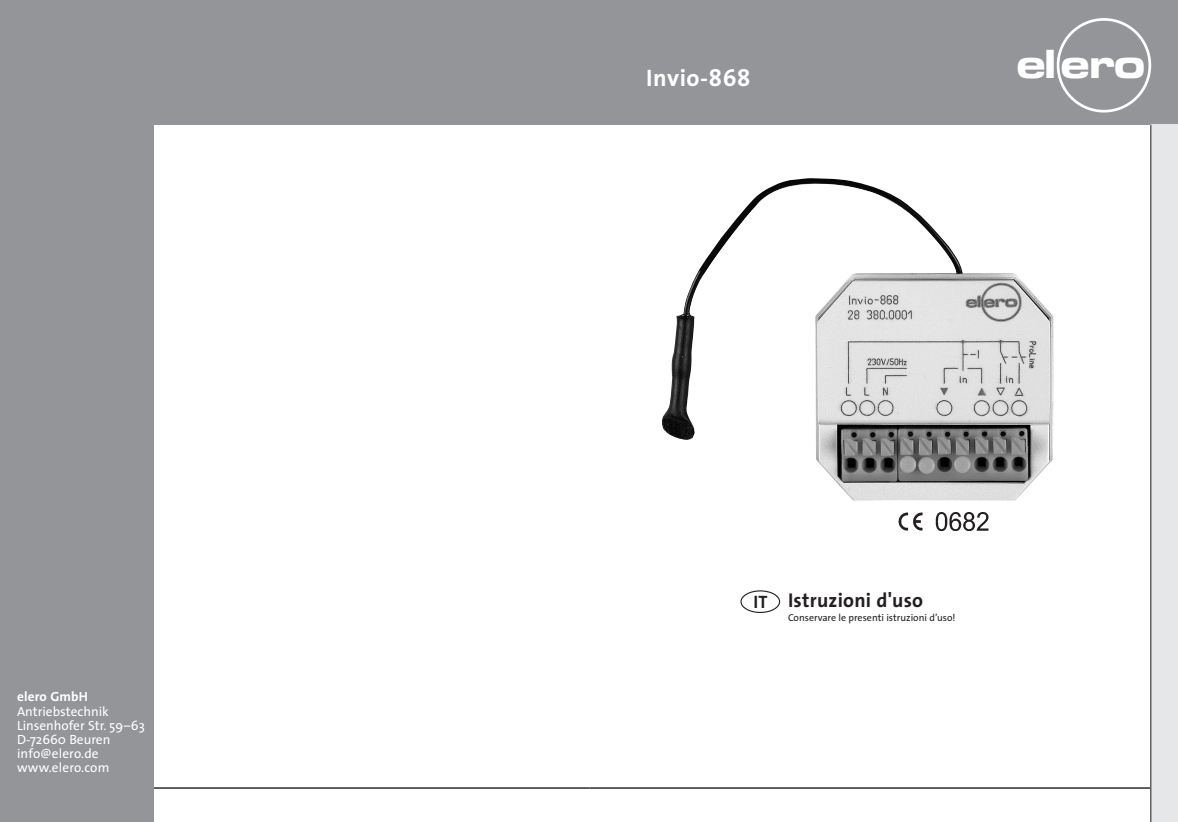
<style>
.page{position:relative;width:1178px;height:822px;background:#fff}
.page>*{position:absolute;margin:0;border:0;box-sizing:border-box;transform-origin:0 0}
.t1{font:40.2px "Eur Ext Bol";color:#fff}
.t2{font:700 24px "The Sans";letter-spacing:.025em;color:#fff}
.t3{font:700 20px "The Sans";letter-spacing:.01em;color:#231f20}
.t4{font:700 18px "The Sans";color:#231f20}
.t5{font:13.4px/14.2px "The Sans";color:#fff}
.t6{font:700 13.4px "The Sans";letter-spacing:.01em;color:#fff}
.t7{font:10px "The Sans";color:#231f20}
</style>
<div class="page">
<div style="left:0;top:0;width:590px;height:125px;background:#939598"></div>
<hr style="left:28px;top:787px;width:562px;height:2px;background:#231f20">
<div style="left:0;top:125px;width:153px;height:697px;background:#939598"></div>
<div style="left:590px;top:0;width:588px;height:125px;background:#939598"></div>
<hr style="left:590px;top:787px;width:561px;height:2px;background:#231f20">
<div style="left:1151px;top:125px;width:27px;height:697px;background:#e6e7e9"></div>
<hr style="left:1150px;top:125px;width:1px;height:697px;background:#231f20">
<div style="left:740px;top:590px;width:40px;height:23px;border:2px solid #231f20;border-radius:50%"></div>
<img style="left:662px;top:178px;width:391px;height:323px">
<svg style="left:1057px;top:18px;width:94px;height:95px"></svg>
<img style="left:898px;top:512px;width:91px;height:19px">
<p class="t6" style="left:17px;top:691px;width:73px">elero GmbH</p>
<p class="t5" style="left:17px;top:705px;width:129px">Antriebstechnik<br>Linsenhofer Str. 59–63<br>D-72660 Beuren info@elero.de www.elero.com</p>
<h2 class="t2" style="left:646px;top:68px;width:106px">Invio-868</h2>
<h1 class="t1" style="left:1013px;top:48px;width:134px">el ero</h1>
<h3 class="t4" style="left:753px;top:595px;width:16px">IT</h3>
<h3 class="t3" style="left:788px;top:592px;width:137px">Istruzioni d'uso</h3>
<p class="t7" style="left:788px;top:613px;width:169px">Conservare le presenti istruzioni d’uso!</p>
</div>
